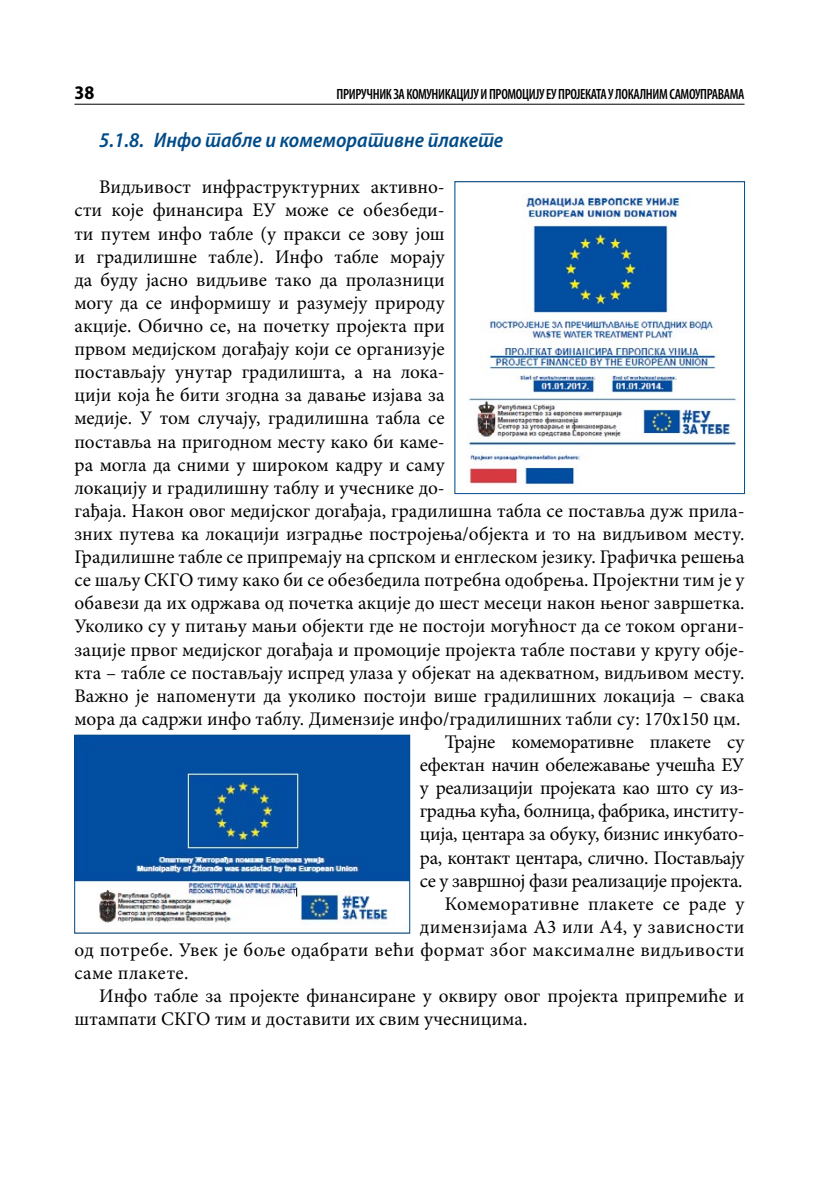
<style>
.page{position:relative;width:819px;height:1191px;background:#fff}
.page>*{position:absolute;margin:0;border:0;box-sizing:border-box;transform-origin:0 0}
.t1{font:italic 600 semi-condensed 21px "Myriad Pro";color:#004b88}
.t2{font:19.25px "Minion Pro";color:#000}
.t3{font:19.25px "Minion Pro";letter-spacing:-.02em;color:#000}
.t4{font:19.25px "Minion Pro";letter-spacing:.02em;color:#000}
.t5{font:19.25px "Minion Pro";letter-spacing:-.025em;color:#000}
.t6{font:700 semi-condensed 19.25px "Myriad Pro";color:#000}
.t7{font:600 condensed 14.88px "Myriad Pro";letter-spacing:-.025em;color:#000;scale:.95 1}
</style>
<div class="page">
<hr style="left:74px;top:104px;width:670px;height:1px;background:#000">
<img style="left:466px;top:194px;width:271px;height:291px">
<div style="left:454px;top:181px;width:290px;height:313px;border:1px solid #004b88"></div>
<img style="left:76px;top:737px;width:332px;height:188px">
<div style="left:74px;top:735px;width:336px;height:198px;border:1px solid #004b88"></div>
<p class="t6" style="left:74px;top:82px;width:21px">38</p>
<p class="t7" style="left:336px;top:86px;width:431px">ПРИРУЧНИК ЗА КОМУНИКАЦИЈУ И ПРОМОЦИЈУ ЕУ ПРОЈЕКАТА У ЛОКАЛНИМ САМОУПРАВАМА</p>
<p class="t1" style="left:99px;top:129px;width:405px">5.1.8. Инфо табле и комеморативне плакете</p>
<p class="t2" style="left:99px;top:176px;width:347px">Видљивост инфраструктурних активно-</p>
<p class="t2" style="left:74px;top:199px;width:372px">сти које финансира ЕУ може се обезбеди-</p>
<p class="t2" style="left:74px;top:222px;width:372px">ти путем инфо табле (у пракси се зову још</p>
<p class="t2" style="left:74px;top:245px;width:372px">и градилишне табле). Инфо табле морају</p>
<p class="t2" style="left:74px;top:268px;width:372px">да буду јасно видљиве тако да пролазници</p>
<p class="t2" style="left:74px;top:291px;width:372px">могу да се информишу и разумеју природу</p>
<p class="t2" style="left:74px;top:314px;width:372px">акције. Обично се, на почетку пројекта при</p>
<p class="t2" style="left:74px;top:337px;width:372px">првом медијском догађају који се организује</p>
<p class="t2" style="left:74px;top:360px;width:372px">постављају унутар градилишта, а на лока-</p>
<p class="t2" style="left:74px;top:384px;width:372px">цији која ће бити згодна за давање изјава за</p>
<p class="t2" style="left:74px;top:407px;width:372px">медије. У том случају, градилишна табла се</p>
<p class="t2" style="left:74px;top:430px;width:372px">поставља на пригодном месту како би каме-</p>
<p class="t2" style="left:74px;top:453px;width:372px">ра могла да сними у широком кадру и саму</p>
<p class="t2" style="left:74px;top:476px;width:372px">локацију и градилишну таблу и учеснике до-</p>
<p class="t2" style="left:74px;top:499px;width:671px">гађаја. Након овог медијског догађаја, градилишна табла се поставља дуж прила-</p>
<p class="t2" style="left:74px;top:522px;width:671px">зних путева ка локацији изградње постројења/објекта и то на видљивом месту.</p>
<p class="t2" style="left:74px;top:545px;width:671px">Градилишне табле се припремају на српском и енглеском језику. Графичка решења</p>
<p class="t2" style="left:74px;top:568px;width:671px">се шаљу СКГО тиму како би се обезбедила потребна одобрења. Пројектни тим је у</p>
<p class="t2" style="left:74px;top:591px;width:671px">обавези да их одржава од почетка акције до шест месеци након њеног завршетка.</p>
<p class="t2" style="left:74px;top:615px;width:671px">Уколико су у питању мањи објекти где не постоји могућност да се током органи-</p>
<p class="t2" style="left:74px;top:638px;width:671px">зације првог медијског догађаја и промоције пројекта табле постави у кругу обје-</p>
<p class="t2" style="left:74px;top:661px;width:671px">кта – табле се постављају испред улаза у објекат на адекватном, видљивом месту.</p>
<p class="t2" style="left:74px;top:684px;width:671px">Важно је напоменути да уколико постоји више градилишних локација – свака</p>
<p class="t2" style="left:74px;top:707px;width:667px">мора да садржи инфо таблу. Димензије инфо/градилишних табли су: 170x150 цм.</p>
<p class="t5" style="left:444px;top:730px;width:301px">Трајне комеморативне плакете су</p>
<p class="t3" style="left:420px;top:753px;width:326px">ефектан начин обележавање учешћа ЕУ</p>
<p class="t3" style="left:420px;top:776px;width:326px">у реализацији пројеката као што су из-</p>
<p class="t3" style="left:420px;top:799px;width:326px">градња кућа, болница, фабрика, институ-</p>
<p class="t3" style="left:420px;top:822px;width:326px">ција, центара за обуку, бизнис инкубато-</p>
<p class="t3" style="left:420px;top:846px;width:326px">ра, контакт центара, слично. Постављају</p>
<p class="t3" style="left:420px;top:869px;width:324px">се у завршној фази реализације пројекта.</p>
<p class="t2" style="left:444px;top:892px;width:301px">Комеморативне плакете се раде у</p>
<p class="t4" style="left:420px;top:915px;width:326px">димензијама А3 или А4, у зависности</p>
<p class="t4" style="left:74px;top:938px;width:671px">од потребе. Увек је боље одабрати већи формат због максималне видљивости</p>
<p class="t4" style="left:74px;top:961px;width:115px">саме плакете.</p>
<p class="t2" style="left:99px;top:984px;width:646px">Инфо табле за пројекте финансиране у оквиру овог пројекта припремиће и</p>
<p class="t2" style="left:74px;top:1007px;width:454px">штампати СКГО тим и доставити их свим учесницима.</p>
</div>
